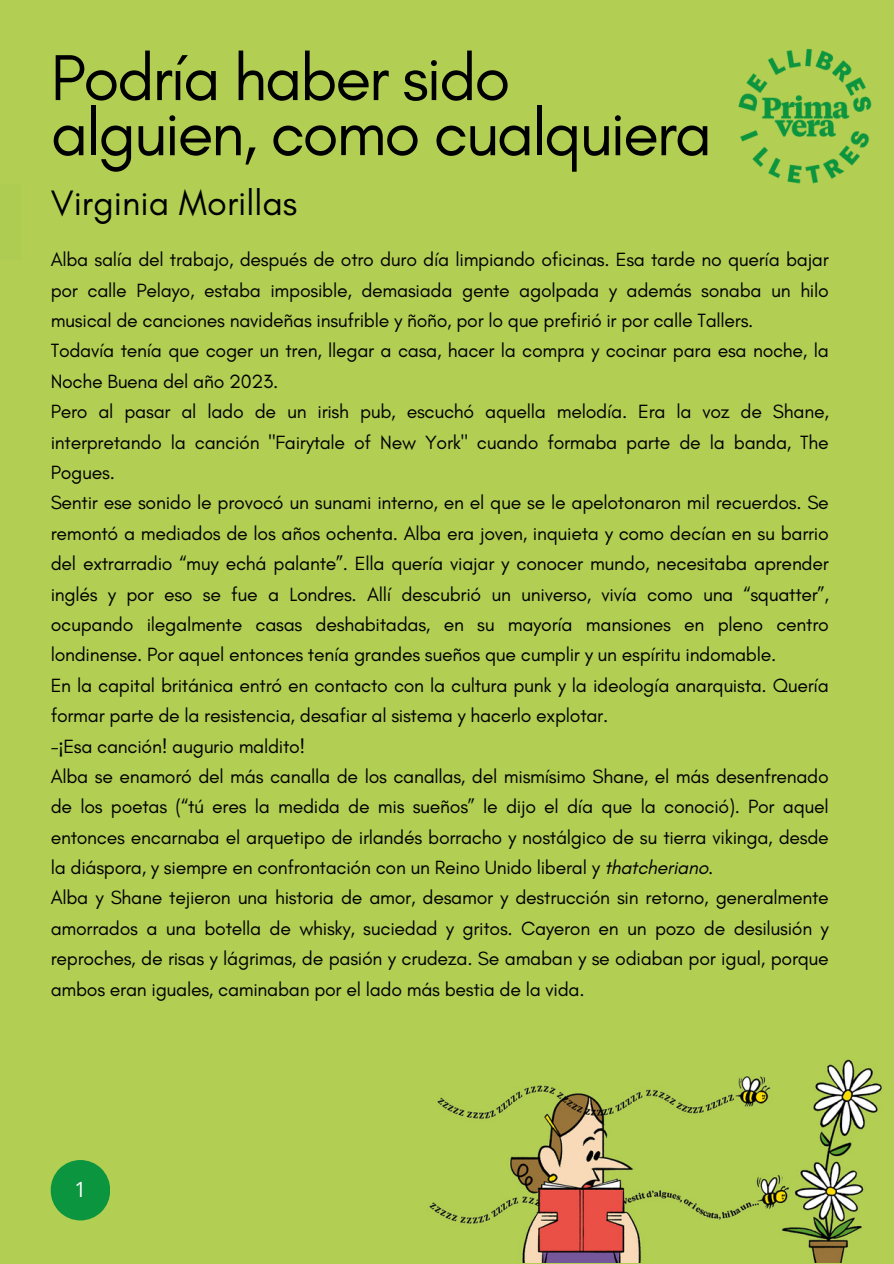
<style>
.page{position:relative;width:894px;height:1264px;background:#fff}
.page>*{position:absolute;margin:0;border:0;box-sizing:border-box;transform-origin:0 0}
.t1{font:66px/55.2px "Glacial Indifference";letter-spacing:-.035em;color:#000}
.t2{font:36px "Glacial Indifference";color:#000}
.t3{font:21px "Open Sans";color:#fff}
.t4{font:19.5px/30.3px "Glacial Indifference";letter-spacing:-.015em;color:#000;text-align:justify}
.s1{font-family:"Noto Sans"}
.s2{font-style:italic}
</style>
<div class="page">
<div style="left:0;top:0;width:893px;height:1263px;background:#b2ce53"></div>
<img style="left:50px;top:1059px;width:832px;height:203px">
<img style="left:738px;top:48px;width:134px;height:136px">
<svg style="left:51px;top:1159px;width:59px;height:61px"></svg>
<p class="t1" style="left:51px;top:49px;width:662px">Podría haber sido alguien, como cualquiera</p>
<p class="t2" style="left:51px;top:181px;width:248px">Virginia Morillas</p>
<h2 class="t4" style="left:51px;top:244px;width:779px">Alba salía del trabajo, después de otro duro día limpiando oficinas. Esa tarde no quería bajar por calle Pelayo, estaba imposible, demasiada gente agolpada y además sonaba un hilo musical de canciones navideñas insufrible y ñoño, por lo que prefirió ir por calle Tallers.</h2>
<p class="t4" style="left:51px;top:335px;width:779px">Todavía tenía que coger un tren, llegar a casa, hacer la compra y cocinar para esa noche, la<br>Noche Buena del año 2023.</p>
<p class="t4" style="left:51px;top:396px;width:779px">Pero al pasar al lado de un irish pub, escuchó aquella melodía. Era la voz de Shane, interpretando la canción "Fairytale of New York" cuando formaba parte de la banda, The Pogues.</p>
<p class="t4" style="left:51px;top:487px;width:779px">Sentir ese sonido le provocó un sunami interno, en el que se le apelotonaron mil recuerdos. Se remontó a mediados de los años ochenta. Alba era joven, inquieta y como decían en su barrio del extrarradio “muy echá palante”. Ella quería viajar y conocer mundo, necesitaba aprender inglés y por eso se fue a Londres. Allí descubrió un universo, vivía como una “squatter”, ocupando ilegalmente casas deshabitadas, en su mayoría mansiones en pleno centro londinense. Por aquel entonces tenía grandes sueños que cumplir y un espíritu indomable.</p>
<p class="t4" style="left:51px;top:669px;width:779px">En la capital británica entró en contacto con la cultura punk y la ideología anarquista. Quería formar parte de la resistencia, desafiar al sistema y hacerlo explotar.</p>
<p class="t4" style="left:51px;top:730px;width:256px">-<span class="s1">¡</span>Esa canción! augurio maldito!</p>
<p class="t4" style="left:51px;top:761px;width:779px">Alba se enamoró del más canalla de los canallas, del mismísimo Shane, el más desenfrenado de los poetas (“tú eres la medida de mis sueños” le dijo el día que la conoció). Por aquel entonces encarnaba el arquetipo de irlandés borracho y nostálgico de su tierra vikinga, desde la diáspora, y siempre en confrontación con un Reino Unido liberal y <span class="s2">thatcheriano</span>.</p>
<p class="t4" style="left:51px;top:882px;width:779px">Alba y Shane tejieron una historia de amor, desamor y destrucción sin retorno, generalmente amorrados a una botella de whisky, suciedad y gritos. Cayeron en un pozo de desilusión y reproches, de risas y lágrimas, de pasión y crudeza. Se amaban y se odiaban por igual, porque ambos eran iguales, caminaban por el lado más bestia de la vida.</p>
<p class="t3" style="left:74px;top:1174px;width:13px">1</p>
</div>
